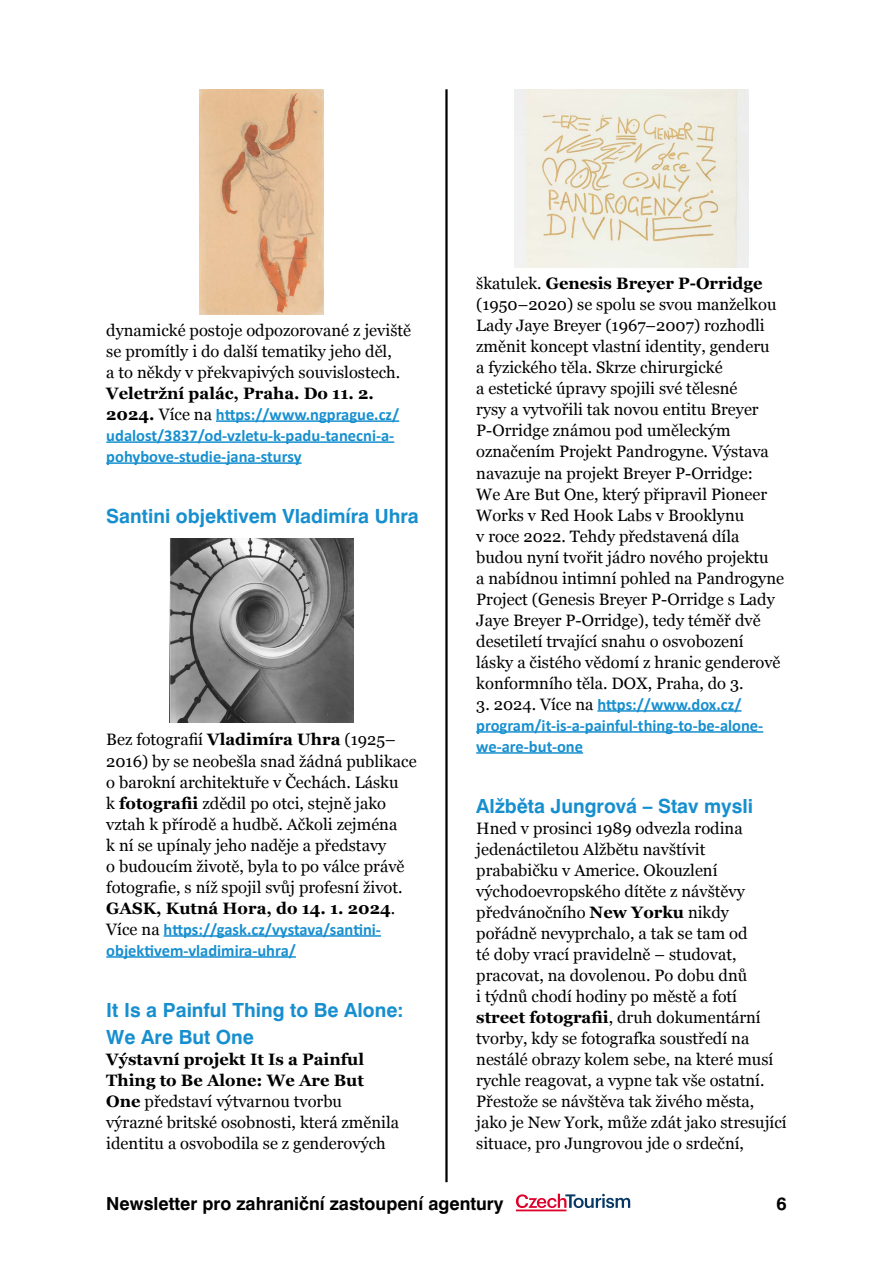
<style>
.page{position:relative;width:893px;height:1263px;background:#fff}
.page>*{position:absolute;margin:0;border:0;box-sizing:border-box;transform-origin:0 0}
.t1{font:700 19.5px/27px "Swiss 721 BTCE";color:#178fcf}
.t2{font:700 18px "Swiss 721 BTCE";color:#000}
.t3{font:16.5px/21px "Georgia";color:#000}
.t4{font:700 16.5px/21px "Calibri";color:#178fcf}
.t5{font:700 16.5px "Georgia";color:#000}
.s1{font-family:"Georgia";color:#000}
.s2{font-family:"Georgia";font-weight:400;color:#000}
.s3{font-weight:700}
</style>
<div class="page">
<hr style="left:445px;top:89px;width:3px;height:1093px;background:#000">
<svg style="left:516px;top:1194px;width:114px;height:17px"></svg>
<hr style="left:216px;top:420px;width:183px;height:2px;background:#178fcf">
<hr style="left:106px;top:441px;width:288px;height:2px;background:#178fcf">
<hr style="left:106px;top:462px;width:196px;height:2px;background:#178fcf">
<hr style="left:164px;top:935px;width:217px;height:2px;background:#178fcf">
<hr style="left:106px;top:956px;width:190px;height:2px;background:#178fcf">
<hr style="left:597px;top:710px;width:144px;height:2px;background:#178fcf">
<hr style="left:476px;top:731px;width:287px;height:2px;background:#178fcf">
<hr style="left:476px;top:752px;width:107px;height:2px;background:#178fcf">
<img style="left:199px;top:89px;width:125px;height:225px">
<img style="left:169px;top:538px;width:185px;height:185px">
<img style="left:514px;top:89px;width:235px;height:178px">
<p class="t3" style="left:106px;top:320px;width:306px">dynamické postoje odpozorované z jeviště se promítly i do další tematiky jeho děl,<br>a to někdy v překvapivých souvislostech.</p>
<p class="t5" style="left:106px;top:382px;width:269px">Veletržní palác, Praha. Do 11. 2.</p>
<p class="t4" style="left:106px;top:403px;width:294px"><span class="s1">2024.</span> <span class="s2">Více na</span> https://www.ngprague.cz/ udalost/3837/od-vzletu-k-padu-tanecni-a&shy;pohybove-studie-jana-stursy</p>
<p class="t1" style="left:106px;top:502px;width:314px">Santini objektivem Vladimíra Uhra</p>
<p class="t3" style="left:106px;top:730px;width:312px">Bez fotografií <span class="s3">Vladimíra Uhra</span> (1925– 2016) by se neobešla snad žádná publikace o barokní architektuře v Čechách. Lásku<br>k <span class="s3">fotografii</span> zdědil po otci, stejně jako vztah k přírodě a hudbě. Ačkoli zejména<br>k ní se upínaly jeho naděje a představy<br>o budoucím životě, byla to po válce právě fotografie, s níž spojil svůj profesní život.<br><span class="s3">GASK, Kutná Hora, do 14. 1. 2024</span>.</p>
<p class="t4" style="left:106px;top:918px;width:276px"><span class="s2">Více na</span> https://gask.cz/vystava/santini&shy;objektivem-vladimira-uhra/</p>
<p class="t1" style="left:106px;top:996px;width:299px">It Is a Painful Thing to Be Alone:<br>We Are But One</p>
<p class="t3" style="left:106px;top:1049px;width:294px"><span class="s3">Výstavní projekt It Is a Painful Thing to Be Alone: We Are But One</span> představí výtvarnou tvorbu výrazné britské osobnosti, která změnila identitu a osvobodila se z genderových</p>
<p class="t3" style="left:476px;top:274px;width:309px">škatulek. <span class="s3">Genesis Breyer P-Orridge </span>(1950–2020) se spolu se svou manželkou Lady Jaye Breyer (1967–2007) rozhodli změnit koncept vlastní identity, genderu<br>a fyzického těla. Skrze chirurgické<br>a estetické úpravy spojili své tělesné<br>rysy a vytvořili tak novou entitu Breyer P-Orridge známou pod uměleckým označením Projekt Pandrogyne. Výstava navazuje na projekt Breyer P-Orridge:<br>We Are But One, který připravil Pioneer Works v Red Hook Labs v Brooklynu<br>v roce 2022. Tehdy představená díla budou nyní tvořit jádro nového projektu<br>a nabídnou intimní pohled na Pandrogyne Project (Genesis Breyer P-Orridge s Lady Jaye Breyer P-Orridge), tedy téměř dvě desetiletí trvající snahu o osvobození lásky a čistého vědomí z hranic genderově konformního těla. DOX, Praha, do 3.</p>
<p class="t4" style="left:476px;top:693px;width:289px"><span class="s2">3. 2024. Více na</span> https://www.dox.cz/ program/it-is-a-painful-thing-to-be-alone&shy;we-are-but-one</p>
<p class="t1" style="left:476px;top:792px;width:278px">Alžběta Jungrová – Stav mysli</p>
<p class="t3" style="left:476px;top:818px;width:312px">Hned v prosinci 1989 odvezla rodina jedenáctiletou Alžbětu navštívit prababičku v Americe. Okouzlení východoevropského dítěte z návštěvy předvánočního <span class="s3">New Yorku</span> nikdy pořádně nevyprchalo, a tak se tam od<br>té doby vrací pravidelně – studovat, pracovat, na dovolenou. Po dobu dnů<br>i týdnů chodí hodiny po městě a fotí <span class="s3">street fotografii</span>, druh dokumentární tvorby, kdy se fotografka soustředí na nestálé obrazy kolem sebe, na které musí rychle reagovat, a vypne tak vše ostatní.<br>Přestože se návštěva tak živého města, jako je New York, může zdát jako stresující situace, pro Jungrovou jde o srdeční,</p>
<p class="t2" style="left:106px;top:1191px;width:399px">Newsletter pro zahraniční zastoupení agentury</p>
<p class="t2" style="left:776px;top:1191px;width:12px">6</p>
</div>
